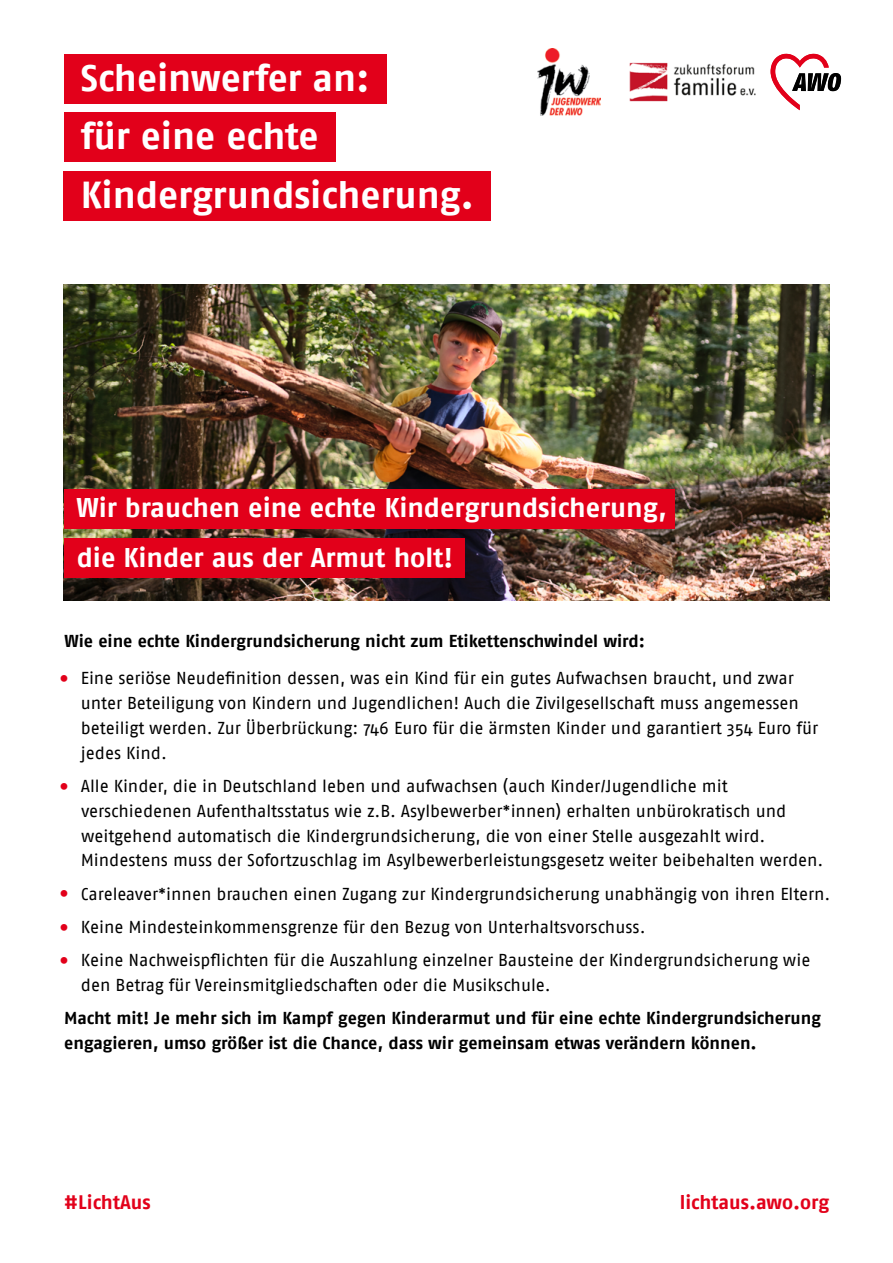
<style>
.page{position:relative;width:893px;height:1263px;background:#fff}
.page>*{position:absolute;margin:0;border:0;box-sizing:border-box;transform-origin:0 0}
.t1{font:700 37.5px "Fago OT";letter-spacing:-.005em;color:#fff}
.t2{font:700 27px "Fago OT";color:#fff}
.t3{font:700 19.5px "Fago OT";color:#e2001a}
.t4{font:17.25px/24.8px "Fago OT";letter-spacing:-.005em;color:#000}
.P1{font:700 17.25px/24.8px "Fago OT";letter-spacing:-.005em;color:#000}
.s1{font-size:33px;color:#e2001a}
</style>
<div class="page">
<div style="left:64px;top:54px;width:323px;height:49px;background:#e2001a"></div>
<div style="left:64px;top:113px;width:272px;height:49px;background:#e2001a"></div>
<div style="left:64px;top:171px;width:427px;height:49px;background:#e2001a"></div>
<img style="left:64px;top:284px;width:765px;height:317px">
<div style="left:64px;top:489px;width:610px;height:39px;background:#e2001a"></div>
<div style="left:64px;top:539px;width:400px;height:39px;background:#e2001a"></div>
<img style="left:629px;top:62px;width:127px;height:40px">
<svg style="left:770px;top:53px;width:71px;height:57px"></svg>
<img style="left:537px;top:48px;width:64px;height:67px">
<h1 class="t1" style="left:81px;top:55px;width:290px">Scheinwerfer an:</h1>
<h1 class="t1" style="left:81px;top:114px;width:239px">für eine echte</h1>
<h1 class="t1" style="left:81px;top:172px;width:395px">Kindergrundsicherung.</h1>
<h2 class="t2" style="left:77px;top:492px;width:592px">Wir brauchen eine echte Kindergrundsicherung,</h2>
<h2 class="t2" style="left:77px;top:541px;width:378px">die Kinder aus der Armut holt!</h2>
<p class="P1" style="left:65px;top:628px;width:582px">Wie eine echte Kindergrundsicherung nicht zum Etikettenschwindel wird:</p>
<p class="t4" style="left:81px;top:666px;width:739px;text-indent:-23px"><span class="s1">•</span> Eine seriöse Neudefinition dessen, was ein Kind für ein gutes Aufwachsen braucht, und zwar unter Beteiligung von Kindern und Jugendlichen! Auch die Zivilgesellschaft muss angemessen beteiligt werden. Zur Überbrückung: 746 Euro für die ärmsten Kinder und garantiert 354 Euro für jedes Kind.</p>
<p class="t4" style="left:81px;top:773px;width:744px;text-indent:-23px"><span class="s1">•</span> Alle Kinder, die in Deutschland leben und aufwachsen (auch Kinder/Jugendliche mit verschiedenen Aufenthaltsstatus wie z.B. Asylbewerber*innen) erhalten unbürokratisch und weitgehend automatisch die Kindergrundsicherung, die von einer Stelle ausgezahlt wird.<br>Mindestens muss der Sofortzuschlag im Asylbewerberleistungsgesetz weiter beibehalten werden.</p>
<p class="t4" style="left:58px;top:881px;width:774px"><span class="s1">•</span> Careleaver*innen brauchen einen Zugang zur Kindergrundsicherung unabhängig von ihren Eltern.</p>
<p class="t4" style="left:58px;top:914px;width:590px"><span class="s1">•</span> Keine Mindesteinkommensgrenze für den Bezug von Unterhaltsvorschuss.</p>
<p class="t4" style="left:81px;top:947px;width:731px;text-indent:-23px"><span class="s1">•</span> Keine Nachweispflichten für die Auszahlung einzelner Bausteine der Kindergrundsicherung wie den Betrag für Vereinsmitgliedschaften oder die Musikschule.</p>
<p class="P1" style="left:64px;top:1006px;width:758px">Macht mit! Je mehr sich im Kampf gegen Kinderarmut und für eine echte Kindergrundsicherung engagieren, umso größer ist die Chance, dass wir gemeinsam etwas verändern können.</p>
<p class="t3" style="left:64px;top:1190px;width:88px">#LichtAus</p>
<p class="t3" style="left:680px;top:1190px;width:151px">lichtaus.awo.org</p>
</div>
